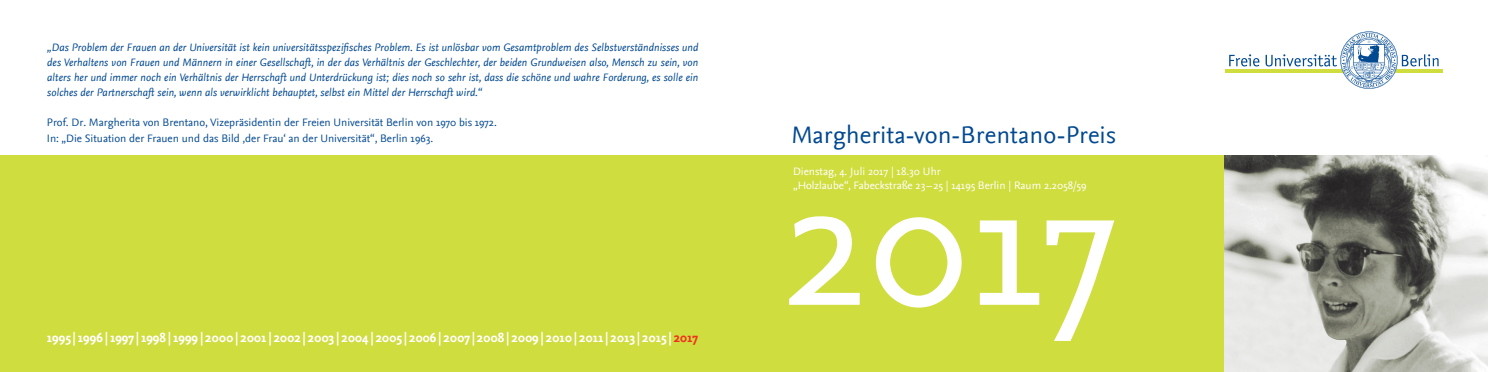
<style>
.page{position:relative;width:1488px;height:372px;background:#fff}
.page>*{position:absolute;margin:0;border:0;box-sizing:border-box;transform-origin:0 0}
.t1{font:186.25px "Nexus Sans";color:#fff}
.t2{font:25px "Nexus Sans";letter-spacing:.005em;color:#014890}
.t3{font:700 13.75px "Nexus Sans";color:#fff}
.t4{font:italic 11.25px/15px "Nexus Sans";color:#014890;text-align:justify}
.t5{font:11.25px/15.2px "Nexus Sans";color:#014890}
.t6{font:11.25px/13.5px "Nexus Sans";color:#fff}
.s1{color:#ef3122}
</style>
<div class="page">
<div style="left:0;top:155px;width:1225px;height:217px;background:#d0dd3f"></div>
<svg style="left:1229px;top:54px;width:30px;height:12px"></svg>
<hr style="left:1225px;top:70px;width:217px;height:3px;background:#d0dd3f">
<svg style="left:1266px;top:31px;width:172px;height:58px"></svg>
<img style="left:1225px;top:155px;width:263px;height:217px">
<p class="t4" style="left:47px;top:40px;width:653px">„Das Problem der Frauen an der Universität ist kein universitätsspezifisches Problem. Es ist unlösbar vom Gesamtproblem des Selbstverständnisses und des Verhaltens von Frauen und Männern in einer Gesellschaft, in der das Verhältnis der Geschlechter, der beiden Grundweisen also, Mensch zu sein, von alters her und immer noch ein Verhältnis der Herrschaft und Unterdrückung ist; dies noch so sehr ist, dass die schöne und wahre Forderung, es solle ein solches der Partnerschaft sein, wenn als verwirklicht behauptet, selbst ein Mittel der Herrschaft wird.“</p>
<p class="t5" style="left:47px;top:115px;width:451px">Prof. Dr. Margherita von Brentano, Vizepräsidentin der Freien Universität Berlin von 1970 bis 1972.<br>In: „Die Situation der Frauen und das Bild ,der Frau‘ an der Universität“, Berlin 1963.</p>
<p class="t3" style="left:47px;top:329px;width:653px">1995 | 1996 | 1997 | 1998 | 1999 | 2000 | 2001 | 2002 | 2003 | 2004 | 2005 | 2006 | 2007 | 2008 | 2009 | 2010 | 2011| 2013 | 2015 | <span class="s1">2017</span></p>
<h2 class="t2" style="left:791px;top:120px;width:326px">Margherita-von-Brentano-Preis</h2>
<p class="t6" style="left:793px;top:165px;width:295px">Dienstag, 4. Juli 2017 | 18.30 Uhr<br>„Holzlaube“, Fabeckstraße 23–25 | 14195 Berlin | Raum 2.2058/59</p>
<h1 class="t1" style="left:782px;top:138px;width:339px">2017</h1>
</div>
